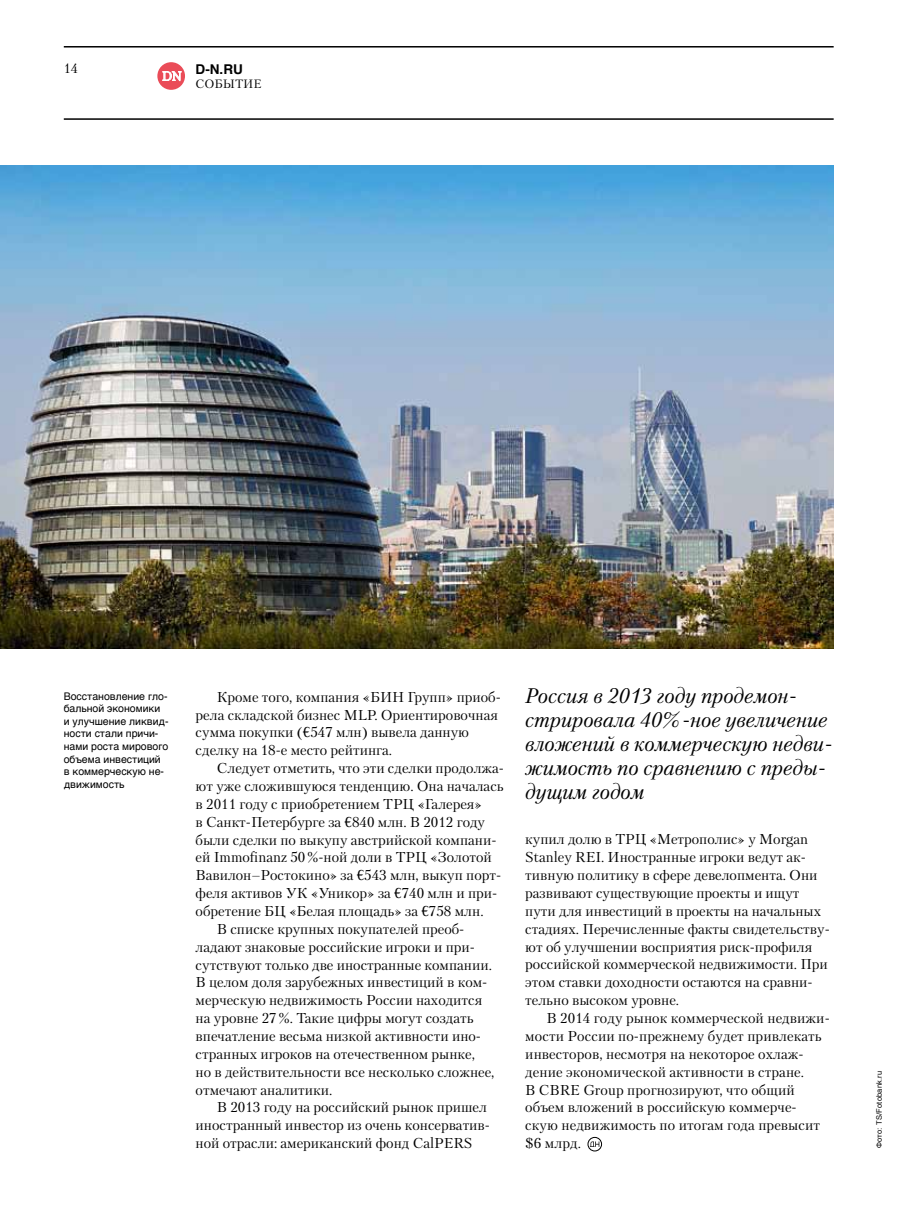
<style>
.page{position:relative;width:923px;height:1212px;background:#fff}
.page>*{position:absolute;margin:0;border:0;box-sizing:border-box;transform-origin:0 0}
.t1{font:italic 21px/24px "Petersburg TF";color:#000}
.t2{font:14.25px "Petersburg TF";color:#000}
.t3{font:700 13.5px "Helvetica TF";color:#000}
.t4{font:13.5px "Petersburg TF";color:#000}
.t5{font:12.6px "Petersburg TF";color:#fff}
.t6{font:12px "Petersburg TF";color:#000}
.t7{font:10.5px/12.6px "Helvetica TF";color:#000}
.t8{font:7.5px "Helvetica TF";letter-spacing:.025em;color:#000}
</style>
<div class="page">
<hr style="left:64px;top:118px;width:769px;height:2px;background:#000">
<hr style="left:64px;top:46px;width:769px;height:2px;background:#000">
<div style="left:157px;top:62px;width:28px;height:28px;background:#ea4c58;border-radius:50%"></div>
<svg style="left:162px;top:71px;width:20px;height:10px"></svg>
<div style="left:588px;top:1137px;width:14px;height:14px;border:1px solid #000;border-radius:50%"></div>
<svg style="left:590px;top:1141px;width:9px;height:6px"></svg>
<img style="left:0;top:166px;width:833px;height:482px">
<p class="t4" style="left:64px;top:60px;width:16px">14</p>
<p class="t3" style="left:196px;top:58px;width:49px">D-N.RU</p>
<p class="t6" style="left:196px;top:77px;width:65px">Событие</p>
<p class="t5" style="left:162px;top:68px;width:21px">DN</p>
<p class="t7" style="left:64px;top:690px;width:106px">Восстановление гло&shy;бальной экономики и улучшение ликвид&shy;ности стали причи&shy;нами роста мирового объема инвестиций в коммерческую не&shy;движимость</p>
<p class="t2" style="left:217px;top:688px;width:285px">Кроме того, компания «БИН Групп» приоб-</p>
<p class="t2" style="left:196px;top:706px;width:304px">рела складской бизнес MLP. Ориентировочная</p>
<p class="t2" style="left:196px;top:724px;width:275px">сумма покупки (€547 млн) вывела данную</p>
<p class="t2" style="left:196px;top:741px;width:198px">сделку на 18‑е место рейтинга.</p>
<p class="t2" style="left:217px;top:759px;width:288px">Следует отметить, что эти сделки продолжа-</p>
<p class="t2" style="left:196px;top:777px;width:309px">ют уже сложившуюся тенденцию. Она началась</p>
<p class="t2" style="left:196px;top:795px;width:288px">в 2011 году с приобретением ТРЦ «Галерея»</p>
<p class="t2" style="left:196px;top:813px;width:291px">в Санкт-Петербурге за €840 млн. В 2012 году</p>
<p class="t2" style="left:196px;top:831px;width:302px">были сделки по выкупу австрийской компани-</p>
<p class="t2" style="left:196px;top:849px;width:298px">ей Immofinanz 50%-ной доли в ТРЦ «Золотой</p>
<p class="t2" style="left:196px;top:866px;width:307px">Вавилон–Ростокино» за €543 млн, выкуп порт-</p>
<p class="t2" style="left:196px;top:884px;width:303px">феля активов УК «Уникор» за €740 млн и при-</p>
<p class="t2" style="left:196px;top:902px;width:289px">обретение БЦ «Белая площадь» за €758 млн.</p>
<p class="t2" style="left:217px;top:920px;width:249px">В списке крупных покупателей преоб-</p>
<p class="t2" style="left:196px;top:938px;width:281px">ладают знаковые российские игроки и при-</p>
<p class="t2" style="left:196px;top:956px;width:298px">сутствуют только две иностранные компании.</p>
<p class="t2" style="left:196px;top:974px;width:293px">В целом доля зарубежных инвестиций в ком-</p>
<p class="t2" style="left:196px;top:991px;width:288px">мерческую недвижимость России находится</p>
<p class="t2" style="left:196px;top:1009px;width:279px">на уровне 27%. Такие цифры могут создать</p>
<p class="t2" style="left:196px;top:1027px;width:287px">впечатление весьма низкой активности ино-</p>
<p class="t2" style="left:196px;top:1045px;width:281px">странных игроков на отечественном рынке,</p>
<p class="t2" style="left:196px;top:1063px;width:300px">но в действительности все несколько сложнее,</p>
<p class="t2" style="left:196px;top:1081px;width:138px">отмечают аналитики.</p>
<p class="t2" style="left:217px;top:1099px;width:271px">В 2013 году на российский рынок пришел</p>
<p class="t2" style="left:196px;top:1116px;width:296px">иностранный инвестор из очень консерватив-</p>
<p class="t2" style="left:196px;top:1134px;width:278px">ной отрасли: американский фонд CalPERS</p>
<p class="t1" style="left:525px;top:683px;width:309px">Россия в 2013 году продемон&shy;стрировала 40%-ное увеличение вложений в коммерческую недви&shy;жимость по сравнению с преды&shy;дущим годом</p>
<p class="t2" style="left:525px;top:831px;width:284px">купил долю в ТРЦ «Метрополис» у Morgan</p>
<p class="t2" style="left:525px;top:849px;width:282px">Stanley REI. Иностранные игроки ведут ак-</p>
<p class="t2" style="left:525px;top:866px;width:294px">тивную политику в сфере девелопмента. Они</p>
<p class="t2" style="left:525px;top:884px;width:276px">развивают существующие проекты и ищут</p>
<p class="t2" style="left:525px;top:902px;width:297px">пути для инвестиций в проекты на начальных</p>
<p class="t2" style="left:525px;top:920px;width:306px">стадиях. Перечисленные факты свидетельству-</p>
<p class="t2" style="left:525px;top:938px;width:288px">ют об улучшении восприятия риск-профиля</p>
<p class="t2" style="left:525px;top:956px;width:304px">российской коммерческой недвижимости. При</p>
<p class="t2" style="left:525px;top:974px;width:289px">этом ставки доходности остаются на сравни-</p>
<p class="t2" style="left:525px;top:991px;width:155px">тельно высоком уровне.</p>
<p class="t2" style="left:546px;top:1009px;width:285px">В 2014 году рынок коммерческой недвижи-</p>
<p class="t2" style="left:525px;top:1027px;width:298px">мости России по-прежнему будет привлекать</p>
<p class="t2" style="left:525px;top:1045px;width:280px">инвесторов, несмотря на некоторое охлаж-</p>
<p class="t2" style="left:525px;top:1063px;width:280px">дение экономической активности в стране.</p>
<p class="t2" style="left:525px;top:1081px;width:271px">В CBRE Group прогнозируют, что общий</p>
<p class="t2" style="left:525px;top:1098px;width:273px">объем вложений в российскую коммерче-</p>
<p class="t2" style="left:525px;top:1116px;width:296px">скую недвижимость по итогам года превысит</p>
<p class="t2" style="left:525px;top:1134px;width:57px">$6 млрд.</p>
<p class="t8" style="left:873px;top:1148px;width:79px;rotate:-90deg">Фото: TS/Fotobank.ru</p>
</div>
